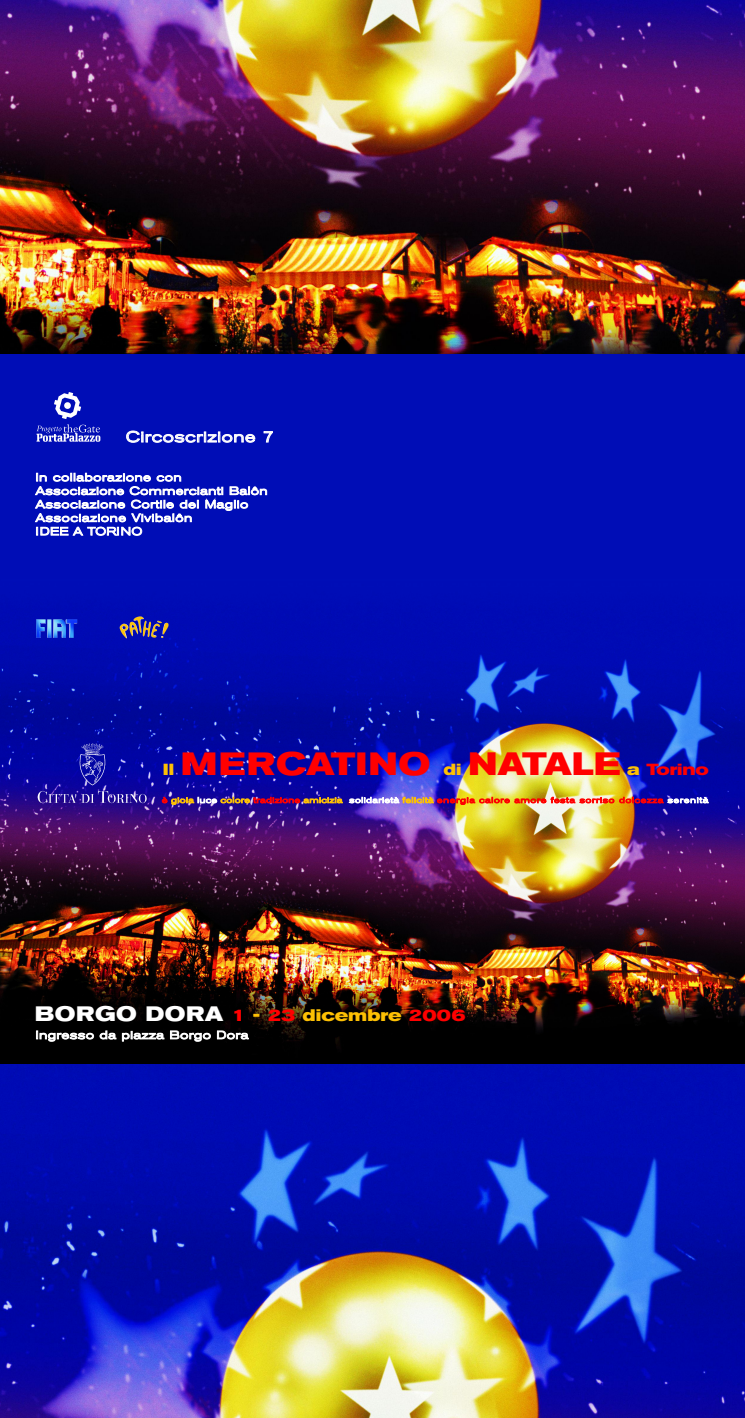
<style>
.page{position:relative;width:745px;height:1418px;background:#fff}
.page>*{position:absolute;margin:0;border:0;box-sizing:border-box;transform-origin:0 0}
.t1{font:700 expanded 31.88px "Akzidenz Grotesk BE";letter-spacing:.025em;color:#f00}
.t2{font:700 expanded 20.75px "Akzidenz Grotesk BE";letter-spacing:.02em;color:#fff}
.t3{font:expanded 15.25px "Akzidenz Grotesk BE";letter-spacing:.035em;color:#fff}
.t4{font:expanded 11.38px "Akzidenz Grotesk BE";letter-spacing:.04em;color:#fff}
.t5{font:expanded 11.25px/13.5px "Akzidenz Grotesk BE";letter-spacing:.04em;color:#fff}
.t6{font:expanded 7.88px "Akzidenz Grotesk BE";letter-spacing:.065em;color:#f00}
.s1{font-size:16px;color:#fdc004}
.s2{font-size:32px}
.s3{font-size:16px}
.s4{color:#fdc004}
.s5{color:#fff}
.s6{font-size:16.62px;color:#f00}
.s7{font-size:16.62px;color:#fdc004}
</style>
<div class="page">
<img style="left:0;top:0;width:744px;height:354px">
<img style="left:0;top:1063px;width:744px;height:354px">
<img style="left:0;top:354px;width:744px;height:709px">
<img style="left:82px;top:756px;width:20px;height:26px">
<img style="left:66px;top:393px;width:15px;height:26px">
<img style="left:36px;top:619px;width:41px;height:19px">
<img style="left:133px;top:616px;width:29px;height:21px">
<h3 class="t3" style="left:126px;top:431px;width:149px">Circoscrizione 7</h3>
<p class="t5" style="left:36px;top:471px;width:233px">In collaborazione con<br>Associazione Commercianti Balôn<br>Associazione Cortile del Maglio<br>Associazione Vivibalôn<br>IDEE A TORINO</p>
<h1 class="t1" style="left:163px;top:752px;width:547px"><span class="s1">Il</span> MERCATINO <span class="s1">di</span> <span class="s2">NATALE</span> <span class="s1">a</span> <span class="s3">Torino</span></h1>
<p class="t6" style="left:162px;top:797px;width:547px">è <span class="s4">gioia</span> <span class="s5">luce</span> <span class="s4">colore</span> tradizione <span class="s4">amicizia</span> <span class="s5">solidarietà</span> <span class="s4">felicità</span> energia calore amore festa sorriso dolcezza <span class="s5">serenità</span></p>
<h2 class="t2" style="left:35px;top:1006px;width:432px">BORGO DORA <span class="s6">1</span> <span class="s7">-</span> <span class="s6">23</span> <span class="s7">dicembre</span> <span class="s6">2006</span></h2>
<p class="t4" style="left:36px;top:1030px;width:214px">Ingresso da piazza Borgo Dora</p>
</div>
